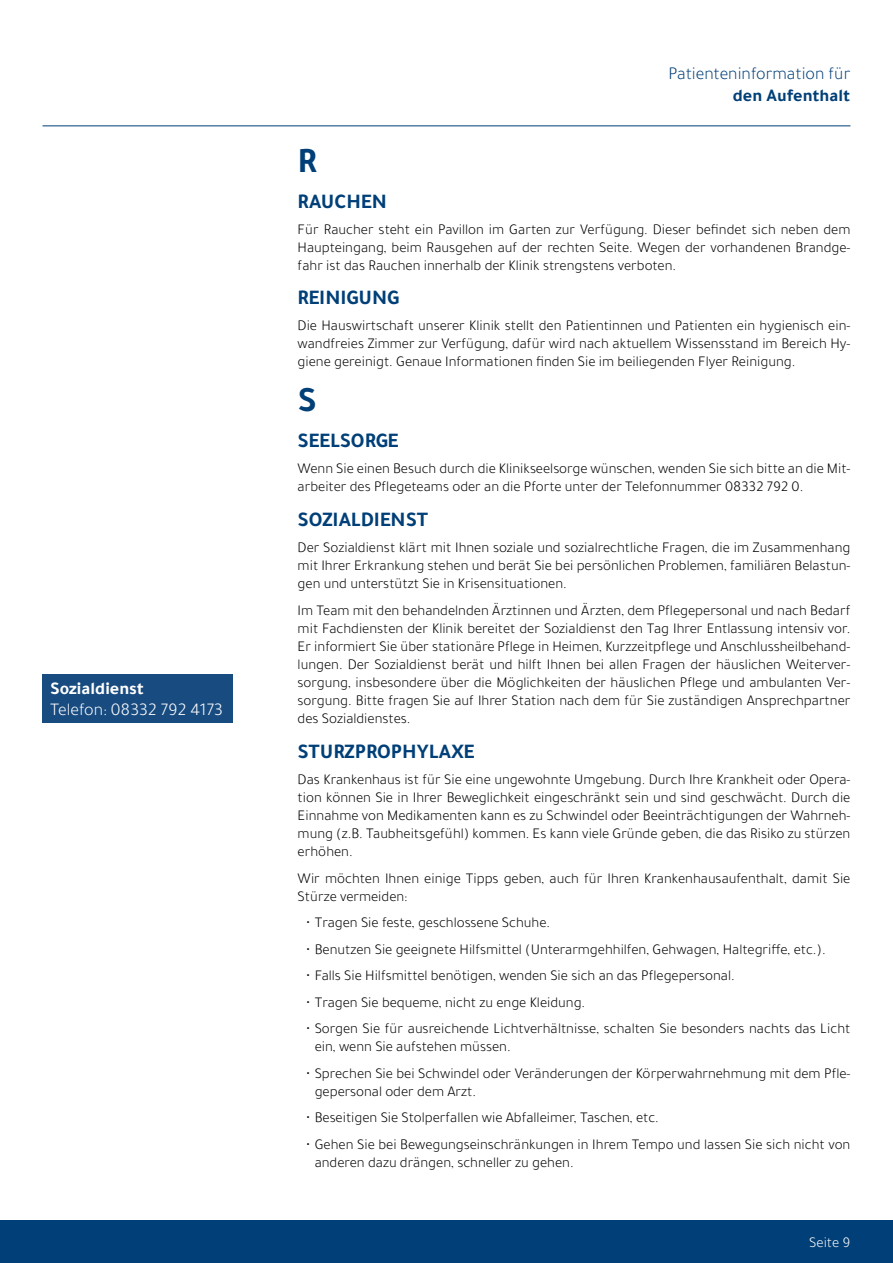
<style>
.page{position:relative;width:893px;height:1263px;background:#fff}
.page>*{position:absolute;margin:0;border:0;box-sizing:border-box;transform-origin:0 0}
.t1{font:700 36px "Tajawal";color:#003f77}
.t2{font:700 21px "Tajawal";color:#003f77}
.t3{font:300 18px "Tajawal";color:#003f77}
.t4{font:300 18px "Tajawal";color:#fff}
.t5{font:700 18px "Tajawal";color:#003f77}
.t6{font:700 18px "Tajawal";color:#fff}
.t7{font:300 15px/18px "Tajawal";color:#000;text-align:justify}
.t8{font:300 15px "Tajawal";color:#fff}
</style>
<div class="page">
<hr style="left:43px;top:125px;width:807px;height:1px;background:#003f77">
<div style="left:0;top:1220px;width:893px;height:43px;background:#003f77"></div>
<div style="left:43px;top:675px;width:190px;height:48px;background:#184b80"></div>
<p class="t6" style="left:50px;top:674px;width:95px">Sozialdienst</p>
<p class="t4" style="left:50px;top:698px;width:175px">Telefon: 08332 792 4173</p>
<p class="t3" style="left:668px;top:61px;width:184px">Patienteninformation für</p>
<p class="t5" style="left:733px;top:81px;width:119px">den Aufenthalt</p>
<h1 class="t1" style="left:298px;top:134px;width:20px">R</h1>
<h2 class="t2" style="left:298px;top:185px;width:91px">RAUCHEN</h2>
<p class="t7" style="left:298px;top:221px;width:554px">Für Raucher steht ein Pavillon im Garten zur Verfügung. Dieser befindet sich neben dem Haupteingang, beim Rausgehen auf der rechten Seite. Wegen der vorhandenen Brandge&shy;fahr ist das Rauchen innerhalb der Klinik strengstens verboten.</p>
<h2 class="t2" style="left:298px;top:282px;width:103px">REINIGUNG</h2>
<p class="t7" style="left:298px;top:317px;width:554px">Die Hauswirtschaft unserer Klinik stellt den Patientinnen und Patienten ein hygienisch ein&shy;wandfreies Zimmer zur Verfügung, dafür wird nach aktuellem Wissensstand im Bereich Hy&shy;giene gereinigt. Genaue Informationen finden Sie im beiliegenden Flyer Reinigung.</p>
<h1 class="t1" style="left:298px;top:372px;width:21px">S</h1>
<h2 class="t2" style="left:298px;top:424px;width:102px">SEELSORGE</h2>
<p class="t7" style="left:298px;top:460px;width:554px">Wenn Sie einen Besuch durch die Klinikseelsorge wünschen, wenden Sie sich bitte an die Mit&shy;arbeiter des Pflegeteams oder an die Pforte unter der Telefonnummer 08332 792 0.</p>
<h2 class="t2" style="left:298px;top:503px;width:132px">SOZIALDIENST</h2>
<p class="t7" style="left:298px;top:539px;width:554px">Der Sozialdienst klärt mit Ihnen soziale und sozialrechtliche Fragen, die im Zusammenhang mit Ihrer Erkrankung stehen und berät Sie bei persönlichen Problemen, familiären Belastun&shy;gen und unterstützt Sie in Krisensituationen.</p>
<p class="t7" style="left:298px;top:601px;width:554px">Im Team mit den behandelnden Ärztinnen und Ärzten, dem Pflegepersonal und nach Bedarf mit Fachdiensten der Klinik bereitet der Sozialdienst den Tag Ihrer Entlassung intensiv vor.<br>Er informiert Sie über stationäre Pflege in Heimen, Kurzzeitpflege und Anschlussheilbehand&shy;lungen. Der Sozialdienst berät und hilft Ihnen bei allen Fragen der häuslichen Weiterver&shy;sorgung, insbesondere über die Möglichkeiten der häuslichen Pflege und ambulanten Ver&shy;sorgung. Bitte fragen Sie auf Ihrer Station nach dem für Sie zuständigen Ansprechpartner des Sozialdienstes.</p>
<h2 class="t2" style="left:298px;top:735px;width:178px">STURZPROPHYLAXE</h2>
<p class="t7" style="left:298px;top:771px;width:554px">Das Krankenhaus ist für Sie eine ungewohnte Umgebung. Durch Ihre Krankheit oder Opera&shy;tion können Sie in Ihrer Beweglichkeit eingeschränkt sein und sind geschwächt. Durch die Einnahme von Medikamenten kann es zu Schwindel oder Beeinträchtigungen der Wahrneh&shy;mung (z.B. Taubheitsgefühl) kommen. Es kann viele Gründe geben, die das Risiko zu stürzen erhöhen.</p>
<p class="t7" style="left:298px;top:869px;width:554px">Wir möchten Ihnen einige Tipps geben, auch für Ihren Krankenhausaufenthalt, damit Sie<br>Stürze vermeiden:</p>
<p class="t7" style="left:306px;top:914px;width:246px">• Tragen Sie feste, geschlossene Schuhe.</p>
<p class="t7" style="left:306px;top:940px;width:521px">• Benutzen Sie geeignete Hilfsmittel (Unterarmgehhilfen, Gehwagen, Haltegriffe, etc.).</p>
<p class="t7" style="left:306px;top:967px;width:430px">• Falls Sie Hilfsmittel benötigen, wenden Sie sich an das Pflegepersonal.</p>
<p class="t7" style="left:306px;top:993px;width:281px">• Tragen Sie bequeme, nicht zu enge Kleidung.</p>
<p class="t7" style="left:315px;top:1020px;width:537px;text-indent:-9px">• Sorgen Sie für ausreichende Lichtverhältnisse, schalten Sie besonders nachts das Licht ein, wenn Sie aufstehen müssen.</p>
<p class="t7" style="left:315px;top:1064px;width:537px;text-indent:-9px">• Sprechen Sie bei Schwindel oder Veränderungen der Körperwahrnehmung mit dem Pfle&shy;gepersonal oder dem Arzt.</p>
<p class="t7" style="left:306px;top:1109px;width:354px">• Beseitigen Sie Stolperfallen wie Abfalleimer, Taschen, etc.</p>
<p class="t7" style="left:315px;top:1135px;width:537px;text-indent:-9px">• Gehen Sie bei Bewegungseinschränkungen in Ihrem Tempo und lassen Sie sich nicht von anderen dazu drängen, schneller zu gehen.</p>
<p class="t8" style="left:809px;top:1232px;width:43px">Seite 9</p>
</div>
